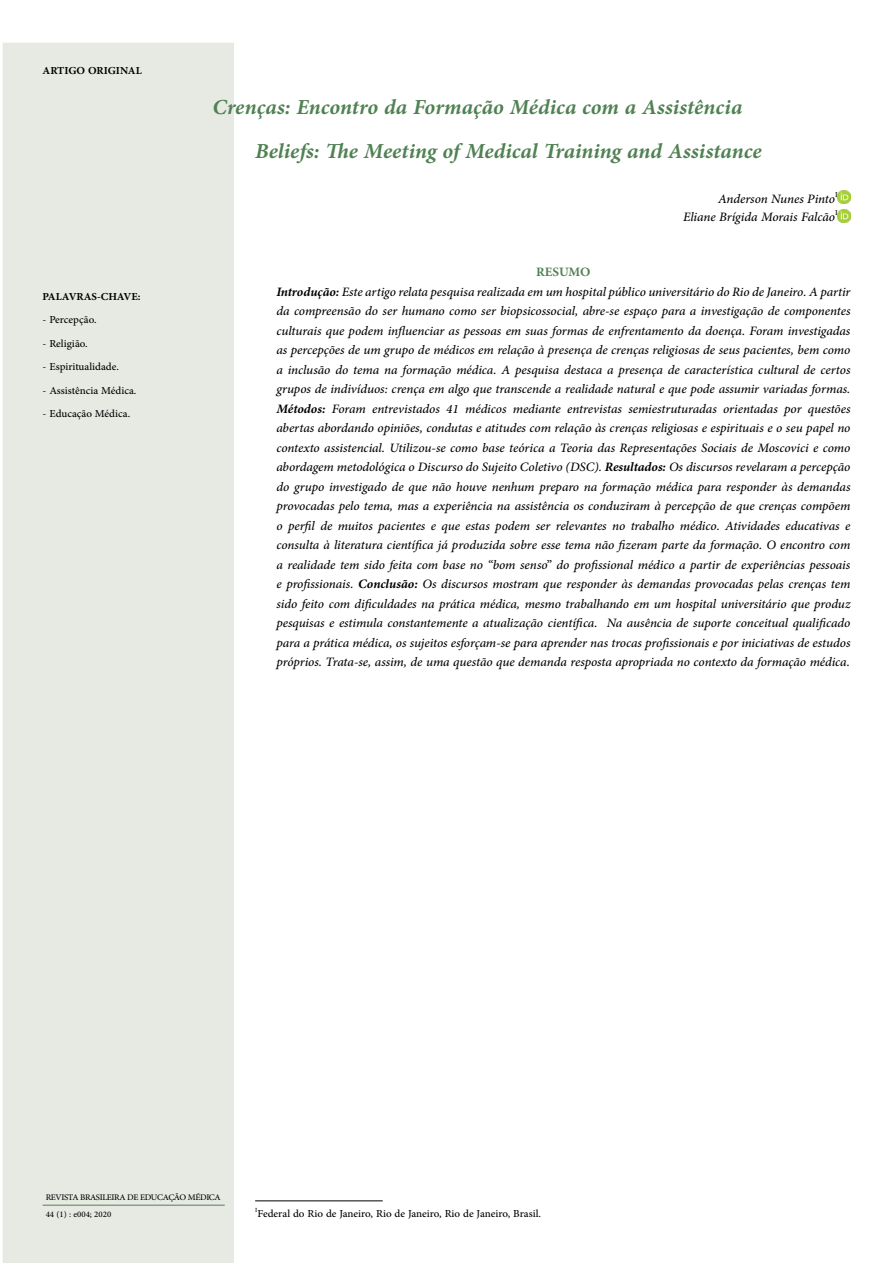
<style>
.page{position:relative;width:893px;height:1263px;background:#fff}
.page>*{position:absolute;margin:0;border:0;box-sizing:border-box;transform-origin:0 0}
.t1{font:italic 700 30px/44.4px "Adobe Arabic";color:#508153}
.t2{font:italic 18px/19.5px "Adobe Arabic";letter-spacing:-.005em;color:#000;text-align:right}
.t3{font:15px "Adobe Arabic";color:#000}
.t4{font:700 15px "Adobe Arabic";color:#000}
.t5{font:12px "Adobe Arabic";letter-spacing:-.03em;color:#000}
.t6{font:12px "Adobe Arabic";color:#000}
.s1{font-weight:700;font-style:normal;color:#508153}
.s2{font-weight:700}
</style>
<div class="page">
<hr style="left:255px;top:1200px;width:128px;height:1px;background:#000">
<hr style="left:43px;top:1205px;width:182px;height:1px;background:#508153">
<svg style="left:838px;top:191px;width:12px;height:13px"></svg>
<svg style="left:838px;top:210px;width:12px;height:13px"></svg>
<p class="t4" style="left:43px;top:60px;width:101px">ARTIGO ORIGINAL</p>
<p class="t4" style="left:43px;top:286px;width:100px">PALAVRAS-CHAVE:</p>
<p class="t3" style="left:43px;top:309px;width:56px">- Percepção.</p>
<p class="t3" style="left:43px;top:333px;width:47px">- Religião.</p>
<p class="t3" style="left:43px;top:356px;width:78px">- Espiritualidade.</p>
<p class="t3" style="left:43px;top:380px;width:95px">- Assistência Médica.</p>
<p class="t3" style="left:43px;top:403px;width:89px">- Educação Médica.</p>
<h1 class="t1" style="left:255px;top:81px;width:508px;text-indent:-43px">Crenças: Encontro da Formação Médica com a Assistência<br>Beliefs: The Meeting of Medical Training and Assistance</h1>
<p class="t2" style="left:683px;top:188px;width:156px;line-height:18px">Anderson Nunes Pinto<sup>I<br></sup>Eliane Brígida Morais Falcão<sup>I</sup></p>
<p class="t2" style="left:276px;top:260px;width:576px;text-align:center"><span class="s1">RESUMO<br></span><span class="s2">Introdução:</span> Este artigo relata pesquisa realizada em um hospital público universitário do Rio de Janeiro. A partir da compreensão do ser humano como ser biopsicossocial, abre-se espaço para a investigação de componentes culturais que podem influenciar as pessoas em suas formas de enfrentamento da doença. Foram investigadas as percepções de um grupo de médicos em relação à presença de crenças religiosas de seus pacientes, bem como a inclusão do tema na formação médica. A pesquisa destaca a presença de característica cultural de certos grupos de indivíduos: crença em algo que transcende a realidade natural e que pode assumir variadas formas.<br><span class="s2">Métodos:</span> Foram entrevistados 41 médicos mediante entrevistas semiestruturadas orientadas por questões abertas abordando opiniões, condutas e atitudes com relação às crenças religiosas e espirituais e o seu papel no contexto assistencial. Utilizou-se como base teórica a Teoria das Representações Sociais de Moscovici e como abordagem metodológica o Discurso do Sujeito Coletivo (DSC). <span class="s2">Resultados:</span> Os discursos revelaram a percepção do grupo investigado de que não houve nenhum preparo na formação médica para responder às demandas provocadas pelo tema, mas a experiência na assistência os conduziram à percepção de que crenças compõem o perfil de muitos pacientes e que estas podem ser relevantes no trabalho médico. Atividades educativas e consulta à literatura científica já produzida sobre esse tema não fizeram parte da formação. O encontro com a realidade tem sido feita com base no “bom senso” do profissional médico a partir de experiências pessoais e profissionais. <span class="s2">Conclusão:</span> Os discursos mostram que responder às demandas provocadas pelas crenças tem sido feito com dificuldades na prática médica, mesmo trabalhando em um hospital universitário que produz pesquisas e estimula constantemente a atualização científica. Na ausência de suporte conceitual qualificado para a prática médica, os sujeitos esforçam-se para aprender nas trocas profissionais e por iniciativas de estudos próprios. Trata-se, assim, de uma questão que demanda resposta apropriada no contexto da formação médica.</p>
<p class="t5" style="left:46px;top:1189px;width:177px">REVISTA BRASILEIRA DE EDUCAÇÃO MÉDICA</p>
<p class="t6" style="left:46px;top:1206px;width:67px">44 (1) : e004; 2020</p>
<p class="t3" style="left:255px;top:1203px;width:287px"><sup>I</sup>Federal do Rio de Janeiro, Rio de Janeiro, Rio de Janeiro, Brasil.</p>
</div>
